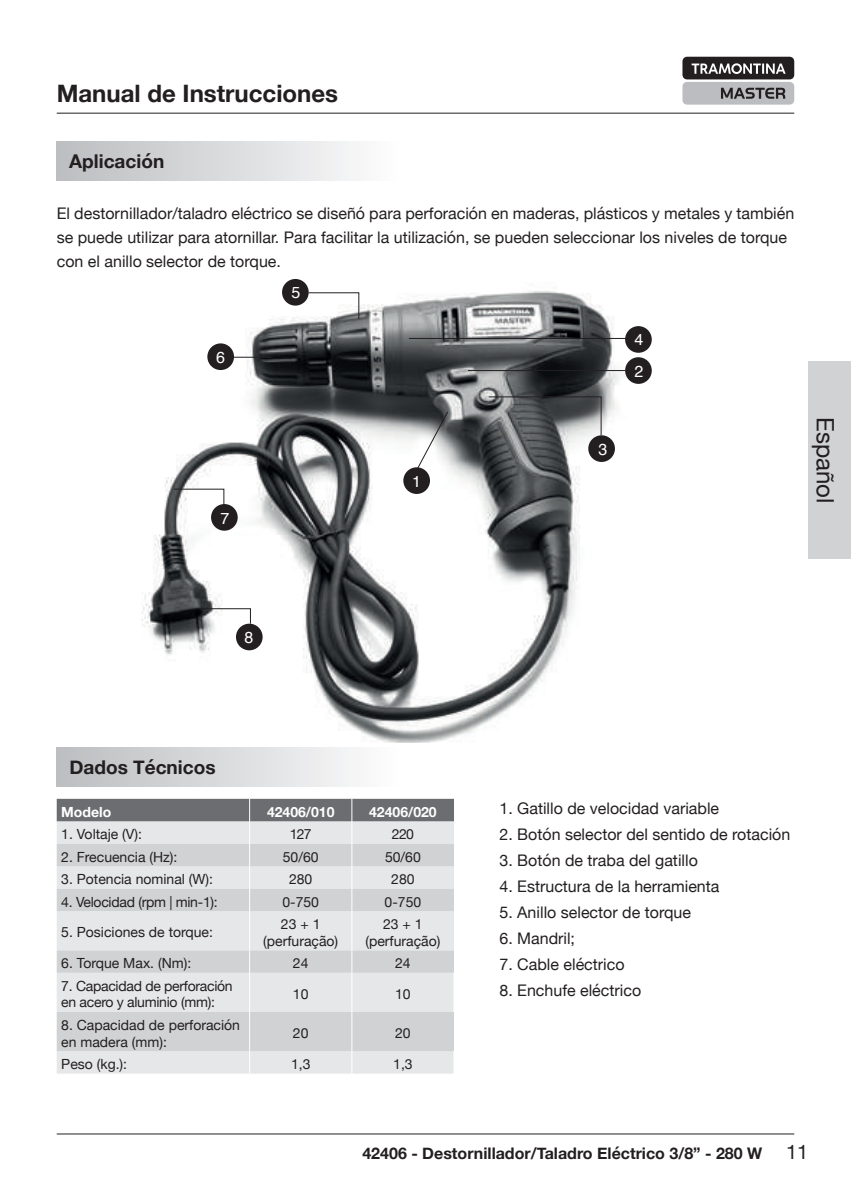
<style>
.page{position:relative;width:851px;height:1191px;background:#fff}
.page>*{position:absolute;margin:0;border:0;box-sizing:border-box;transform-origin:0 0}
.t1{font:700 24px "Helvetica Neue";color:#231f20}
.t2{font:24px "Helvetica Neue";color:#231f20}
.t3{font:700 19px "Helvetica Neue";color:#231f20}
.t4{font:16px/24px "Helvetica Neue";color:#231f20}
.t5{font:700 16px "Helvetica Neue";color:#231f20}
.t6{font:16px "Helvetica";color:#fff}
.t7{font:14px/16.8px "Helvetica Neue";color:#231f20;text-align:center}
.t8{font:14px/16.8px "Helvetica Neue";letter-spacing:-.02em;color:#231f20}
.t9{font:700 14px "Helvetica Neue";color:#fff}
.s1{font-weight:400;font-size:20px}
</style>
<div class="page">
<hr style="left:57px;top:113px;width:737px;height:1px;background:#231f20">
<hr style="left:57px;top:1133px;width:737px;height:1px;background:#231f20">
<div style="left:808px;top:361px;width:42px;height:198px;background:#d1d2d4"></div>
<div style="left:682px;top:82px;width:112px;height:23px;background:#bcbdc0;border-radius:5px"></div>
<div style="left:682px;top:57px;width:112px;height:22px;background:#231f20;border-radius:5px"></div>
<svg style="left:721px;top:88px;width:64px;height:11px"></svg>
<svg style="left:691px;top:63px;width:94px;height:11px"></svg>
<div style="left:57px;top:142px;width:345px;height:38px;background:linear-gradient(to right,#bcbdc0,#fdfdfe)"></div>
<div style="left:57px;top:747px;width:346px;height:39px;background:linear-gradient(to right,#bcbdc0,#fdfdfe)"></div>
<img style="left:142px;top:279px;width:509px;height:464px">
<div style="left:403px;top:467px;width:27px;height:27px;background:#231f20;border-radius:50%"></div>
<div style="left:282px;top:279px;width:26px;height:27px;background:#231f20;border-radius:50%"></div>
<div style="left:588px;top:435px;width:27px;height:27px;background:#231f20;border-radius:50%"></div>
<div style="left:211px;top:504px;width:27px;height:27px;background:#231f20;border-radius:50%"></div>
<div style="left:625px;top:326px;width:26px;height:27px;background:#231f20;border-radius:50%"></div>
<div style="left:236px;top:623px;width:26px;height:27px;background:#231f20;border-radius:50%"></div>
<svg style="left:487px;top:396px;width:115px;height:40px;background:#6a6d6e"></svg>
<svg style="left:173px;top:488px;width:52px;height:20px"></svg>
<svg style="left:307px;top:292px;width:53px;height:28px"></svg>
<svg style="left:415px;top:410px;width:34px;height:61px"></svg>
<hr style="left:230px;top:357px;width:41px;height:1px;background:#231f20">
<hr style="left:409px;top:338px;width:225px;height:1px;background:#231f20">
<hr style="left:468px;top:370px;width:157px;height:1px;background:#231f20">
<svg style="left:194px;top:608px;width:57px;height:16px"></svg>
<div style="left:207px;top:343px;width:27px;height:27px;background:#231f20;border-radius:50%"></div>
<div style="left:625px;top:357px;width:26px;height:27px;background:#231f20;border-radius:50%"></div>
<div style="left:57px;top:1051px;width:396px;height:22px;background:#e6e7e9"></div>
<svg style="left:57px;top:911px;width:397px;height:140px;background:#dcdddf"></svg>
<hr style="left:249px;top:911px;width:1px;height:39px;background:#fff">
<hr style="left:351px;top:911px;width:1px;height:39px;background:#fff">
<svg style="left:249px;top:950px;width:1px;height:22px"></svg>
<svg style="left:351px;top:950px;width:1px;height:22px"></svg>
<hr style="left:249px;top:1012px;width:1px;height:39px;background:#fff">
<hr style="left:351px;top:1012px;width:1px;height:39px;background:#fff">
<svg style="left:57px;top:799px;width:397px;height:112px;background:#c5c6c8"></svg>
<svg style="left:249px;top:1051px;width:1px;height:22px"></svg>
<svg style="left:351px;top:1051px;width:1px;height:22px"></svg>
<svg style="left:453px;top:1051px;width:1px;height:22px"></svg>
<hr style="left:249px;top:972px;width:1px;height:40px;background:#fff">
<hr style="left:351px;top:972px;width:1px;height:40px;background:#fff">
<hr style="left:453px;top:972px;width:1px;height:40px;background:#fff">
<h1 class="t1" style="left:57px;top:75px;width:283px">Manual de Instrucciones</h1>
<p class="t3" style="left:69px;top:146px;width:96px">Aplicación</p>
<p class="t4" style="left:57px;top:202px;width:739px">El destornillador/taladro eléctrico se diseñó para perforación en maderas, plásticos y metales y también se puede utilizar para atornillar. Para facilitar la utilización, se pueden seleccionar los niveles de torque con el anillo selector de torque.</p>
<p class="t6" style="left:216px;top:345px;width:10px">6</p>
<p class="t6" style="left:291px;top:280px;width:10px">5</p>
<p class="t6" style="left:220px;top:506px;width:10px">7</p>
<p class="t6" style="left:244px;top:625px;width:10px">8</p>
<p class="t6" style="left:412px;top:469px;width:10px">1</p>
<p class="t3" style="left:69px;top:752px;width:147px">Dados Técnicos</p>
<p class="t9" style="left:61px;top:801px;width:52px">Modelo</p>
<p class="t9" style="left:267px;top:801px;width:69px">42406/010</p>
<p class="t9" style="left:369px;top:801px;width:69px">42406/020</p>
<p class="t7" style="left:61px;top:827px;width:82px">1. Voltaje (V):</p>
<p class="t7" style="left:290px;top:827px;width:23px">127</p>
<p class="t7" style="left:392px;top:827px;width:23px">220</p>
<p class="t7" style="left:61px;top:849px;width:118px">2. Frecuencia (Hz):</p>
<p class="t7" style="left:283px;top:849px;width:37px">50/60</p>
<p class="t7" style="left:385px;top:849px;width:37px">50/60</p>
<p class="t7" style="left:61px;top:871px;width:153px">3. Potencia nominal (W):</p>
<p class="t7" style="left:289px;top:871px;width:25px">280</p>
<p class="t7" style="left:391px;top:871px;width:25px">280</p>
<p class="t8" style="left:61px;top:894px;width:158px">4. Velocidad (rpm | min-1):</p>
<p class="t7" style="left:282px;top:894px;width:38px">0-750</p>
<p class="t7" style="left:384px;top:894px;width:38px">0-750</p>
<p class="t7" style="left:61px;top:925px;width:153px">5. Posiciones de torque:</p>
<p class="t7" style="left:263px;top:916px;width:76px">23 + 1 (perfuração)</p>
<p class="t7" style="left:365px;top:916px;width:76px">23 + 1 (perfuração)</p>
<p class="t7" style="left:61px;top:955px;width:131px">6. Torque Max. (Nm):</p>
<p class="t7" style="left:293px;top:955px;width:17px">24</p>
<p class="t7" style="left:395px;top:955px;width:17px">24</p>
<p class="t8" style="left:61px;top:978px;width:173px">7. Capacidad de perforación en acero y aluminio (mm):</p>
<p class="t7" style="left:293px;top:986px;width:17px">10</p>
<p class="t7" style="left:395px;top:986px;width:17px">10</p>
<p class="t7" style="left:61px;top:1017px;width:180px;text-align:left">8. Capacidad de perforación en madera (mm):</p>
<p class="t7" style="left:293px;top:1025px;width:17px">20</p>
<p class="t7" style="left:395px;top:1025px;width:17px">20</p>
<p class="t7" style="left:61px;top:1056px;width:67px">Peso (kg.):</p>
<p class="t7" style="left:291px;top:1056px;width:21px">1,3</p>
<p class="t7" style="left:393px;top:1056px;width:21px">1,3</p>
<p class="t6" style="left:598px;top:437px;width:10px">3</p>
<p class="t6" style="left:634px;top:327px;width:10px">4</p>
<p class="t6" style="left:634px;top:359px;width:10px">2</p>
<h1 class="t2" style="left:842px;top:417px;width:88px;rotate:90deg">Español</h1>
<p class="t4" style="left:499px;top:797px;width:221px">1. Gatillo de velocidad variable</p>
<p class="t4" style="left:499px;top:823px;width:292px">2. Botón selector del sentido de rotación</p>
<p class="t4" style="left:499px;top:849px;width:200px">3. Botón de traba del gatillo</p>
<p class="t4" style="left:499px;top:875px;width:221px">4. Estructura de la herramienta</p>
<p class="t4" style="left:499px;top:901px;width:193px">5. Anillo selector de torque</p>
<p class="t4" style="left:499px;top:927px;width:77px">6. Mandril;</p>
<p class="t4" style="left:499px;top:953px;width:127px">7. Cable eléctrico</p>
<p class="t4" style="left:499px;top:979px;width:143px">8. Enchufe eléctrico</p>
<p class="t5" style="left:362px;top:1140px;width:447px">42406 - Destornillador/Taladro Eléctrico 3/8” - 280 W <span class="s1">11</span></p>
</div>
